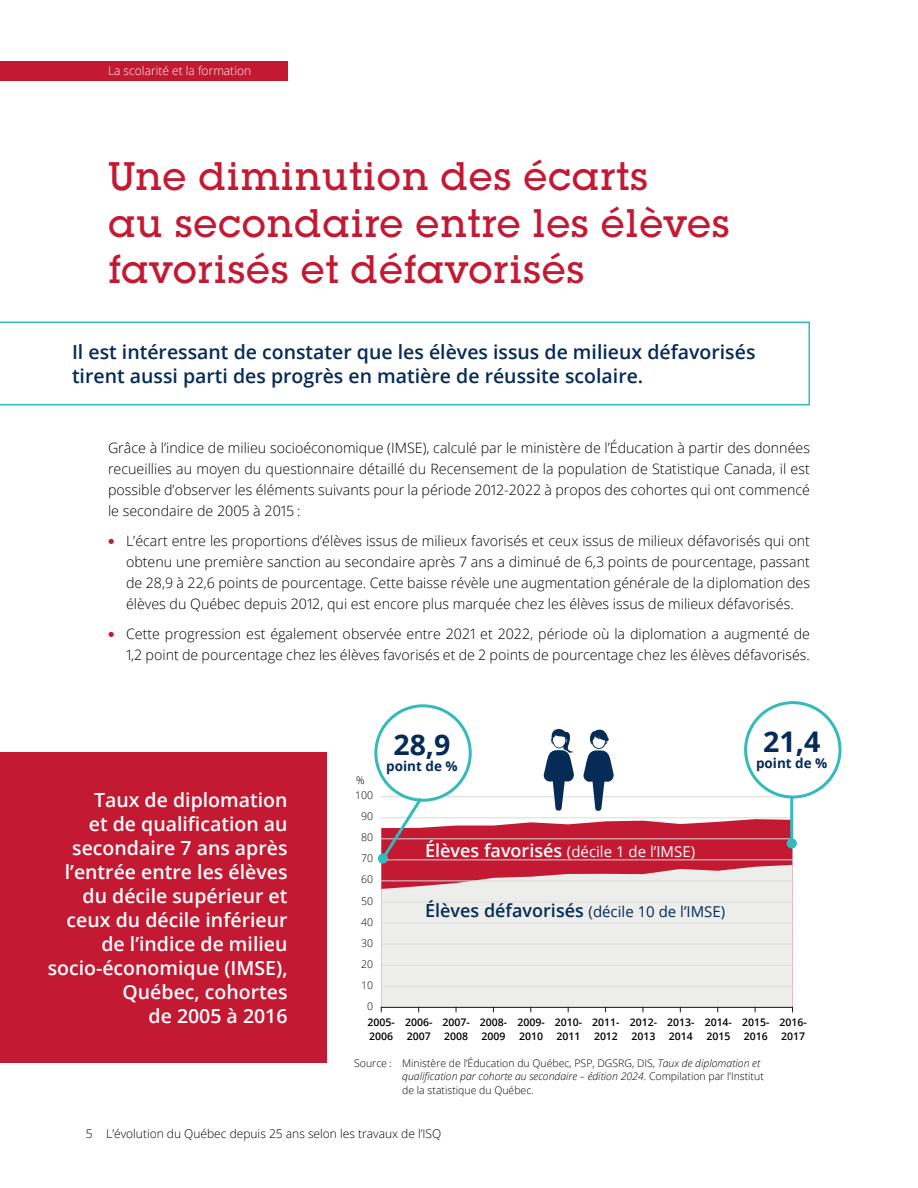
<style>
.page{position:relative;width:918px;height:1188px;background:#fff}
.page>*{position:absolute;margin:0;border:0;box-sizing:border-box;transform-origin:0 0}
.Titre_01{font:500 39px/46.8px "Lubalin Graph Std";letter-spacing:.02em;color:#c31932}
.t1{font:700 28.5px "Open Sans";color:#052b56}
.Exergue{font:600 19.5px/24px "Open Sans";color:#fff;text-align:right}
.Exergue-2{font:600 19.5px/24px "Open Sans";color:#052b56}
.Exergue-3{font:15px "Open Sans";color:#052b56}
.Exergue-4{font:15px "Open Sans";color:#fff}
.Texte_courant{font:300 14.25px/21px "Open Sans";color:#000;text-align:justify}
.t2{font:700 13.5px "Open Sans";color:#052b56}
.t3{font:300 12px "Open Sans";color:#000}
.t4{font:300 12px "Open Sans";color:#fff}
.Notes_-_générales___sources{font:300 10.5px/13.5px "Open Sans";color:#000}
.t5{font:600 10.5px/13.5px "Open Sans";color:#000}
.s1{font-weight:600;font-size:18px}
.s2{font-style:italic}
</style>
<div class="page">
<div style="left:0;top:61px;width:287px;height:20px;background:#c31932"></div>
<div style="left:0;top:752px;width:327px;height:311px;background:#c31932"></div>
<svg style="left:381px;top:819px;width:411px;height:46px;background:#c83248"></svg>
<svg style="left:381px;top:865px;width:411px;height:142px;background:#e9dcdd"></svg>
<hr style="left:381px;top:1007px;width:411px;height:1px;background:#1d1d1b">
<hr style="left:381px;top:797px;width:411px;height:1px;background:#dadada">
<hr style="left:381px;top:818px;width:411px;height:1px;background:#dadada">
<hr style="left:381px;top:839px;width:411px;height:1px;background:#dadada">
<hr style="left:381px;top:860px;width:411px;height:1px;background:#dadada">
<hr style="left:381px;top:881px;width:411px;height:1px;background:#dadada">
<hr style="left:381px;top:902px;width:411px;height:1px;background:#dadada">
<hr style="left:381px;top:923px;width:411px;height:1px;background:#dadada">
<hr style="left:381px;top:944px;width:411px;height:1px;background:#dadada">
<hr style="left:381px;top:965px;width:411px;height:1px;background:#dadada">
<hr style="left:381px;top:986px;width:411px;height:1px;background:#dadada">
<svg style="left:0;top:322px;width:810px;height:83px"></svg>
<div style="left:376px;top:706px;width:94px;height:94px;background:#fff;border-radius:50%"></div>
<div style="left:374px;top:704px;width:98px;height:98px;border:3px solid #32babd;border-radius:50%"></div>
<div style="left:744px;top:701px;width:98px;height:98px;border:3px solid #32babd;border-radius:50%"></div>
<svg style="left:379px;top:794px;width:46px;height:69px"></svg>
<div style="left:378px;top:853px;width:10px;height:11px;background:#32babd;border-radius:50%"></div>
<hr style="left:790px;top:796px;width:3px;height:47px;background:#32babd">
<div style="left:787px;top:838px;width:10px;height:11px;background:#32babd;border-radius:50%"></div>
<svg style="left:544px;top:729px;width:30px;height:82px"></svg>
<svg style="left:584px;top:730px;width:30px;height:81px"></svg>
<p class="t4" style="left:108px;top:62px;width:107px">01-La démographie</p>
<p class="t4" style="left:108px;top:62px;width:145px">La scolarité et la formation</p>
<h2 class="Titre_01" style="left:108px;top:152px;width:623px">Une diminution des écarts<br>au secondaire entre les élèves favorisés et défavorisés</h2>
<p class="Exergue-2" style="left:72px;top:339px;width:685px">Il est intéressant de constater que les élèves issus de milieux défavorisés tirent aussi parti des progrès en matière de réussite scolaire.</p>
<p class="Texte_courant" style="left:108px;top:437px;width:704px">Grâce à l’indice de milieu socioéconomique (IMSE), calculé par le ministère de l’Éducation à partir des données recueillies au moyen du questionnaire détaillé du Recensement de la population de Statistique Canada, il est possible d’observer les éléments suivants pour la période 2012-2022 à propos des cohortes qui ont commencé le secondaire de 2005 à 2015 :</p>
<p class="Texte_courant" style="left:126px;top:530px;width:686px">L’écart entre les proportions d’élèves issus de milieux favorisés et ceux issus de milieux défavorisés qui ont obtenu une première sanction au secondaire après 7 ans a diminué de 6,3 points de pourcentage, passant de 28,9 à 22,6 points de pourcentage. Cette baisse révèle une augmentation générale de la diplomation des élèves du Québec depuis 2012, qui est encore plus marquée chez les élèves issus de milieux défavorisés.</p>
<p class="Texte_courant" style="left:126px;top:623px;width:686px">Cette progression est également observée entre 2021 et 2022, période où la diplomation a augmenté de<br>1,2 point de pourcentage chez les élèves favorisés et de 2 points de pourcentage chez les élèves défavorisés.</p>
<p class="Exergue" style="left:48px;top:788px;width:241px">Taux de diplomation<br>et de qualification au secondaire 7 ans après l’entrée entre les élèves du décile supérieur et ceux du décile inférieur de l’indice de milieu socio-économique (IMSE),<br>Québec, cohortes<br>de 2005 à 2016</p>
<p class="Notes_-_générales___sources" style="left:356px;top:773px;width:10px">%</p>
<p class="Notes_-_générales___sources" style="left:355px;top:788px;width:19px">100</p>
<p class="Notes_-_générales___sources" style="left:361px;top:809px;width:13px">90</p>
<p class="Notes_-_générales___sources" style="left:361px;top:831px;width:13px">80</p>
<p class="Notes_-_générales___sources" style="left:361px;top:852px;width:13px">70</p>
<p class="Notes_-_générales___sources" style="left:361px;top:873px;width:13px">60</p>
<p class="Notes_-_générales___sources" style="left:361px;top:894px;width:13px">50</p>
<p class="Notes_-_générales___sources" style="left:361px;top:915px;width:13px">40</p>
<p class="Notes_-_générales___sources" style="left:361px;top:936px;width:13px">30</p>
<p class="Notes_-_générales___sources" style="left:361px;top:957px;width:13px">20</p>
<p class="Notes_-_générales___sources" style="left:361px;top:978px;width:13px">10</p>
<p class="Notes_-_générales___sources" style="left:367px;top:999px;width:7px">0</p>
<p class="t1" style="left:393px;top:725px;width:59px">28,9</p>
<p class="t2" style="left:386px;top:757px;width:73px">point de %</p>
<p class="Exergue-4" style="left:425px;top:841px;width:272px"><span class="s1">Élèves favorisés</span> (décile 1 de l’IMSE)</p>
<p class="Exergue-3" style="left:425px;top:902px;width:302px"><span class="s1">Élèves défavorisés</span> (décile 10 de l’IMSE)</p>
<p class="t1" style="left:763px;top:722px;width:59px">21,4</p>
<p class="t2" style="left:756px;top:754px;width:73px">point de %</p>
<p class="t5" style="left:368px;top:1016px;width:29px">2005-<br>2006</p>
<p class="t5" style="left:405px;top:1016px;width:29px">2006-<br>2007</p>
<p class="t5" style="left:443px;top:1016px;width:29px">2007-<br>2008</p>
<p class="t5" style="left:480px;top:1016px;width:29px">2008-<br>2009</p>
<p class="t5" style="left:517px;top:1016px;width:29px">2009-<br>2010</p>
<p class="t5" style="left:555px;top:1016px;width:29px">2010-<br>2011</p>
<p class="t5" style="left:592px;top:1016px;width:29px">2011-<br>2012</p>
<p class="t5" style="left:630px;top:1016px;width:29px">2012-<br>2013</p>
<p class="t5" style="left:667px;top:1016px;width:29px">2013-<br>2014</p>
<p class="t5" style="left:705px;top:1016px;width:29px">2014-<br>2015</p>
<p class="t5" style="left:742px;top:1016px;width:29px">2015-<br>2016</p>
<p class="t5" style="left:780px;top:1016px;width:29px">2016-<br>2017</p>
<p class="Notes_-_générales___sources" style="left:402px;top:1056px;width:363px;text-indent:-48px">Source : Ministère de l’Éducation du Québec, PSP, DGSRG, DIS, <span class="s2">Taux de diplomation et qualification par cohorte au secondaire – édition 2024</span>. Compilation par l’Institut de la statistique du Québec.</p>
<p class="t3" style="left:86px;top:1125px;width:357px">5 L’évolution du Québec depuis 25 ans selon les travaux de l’ISQ</p>
</div>
